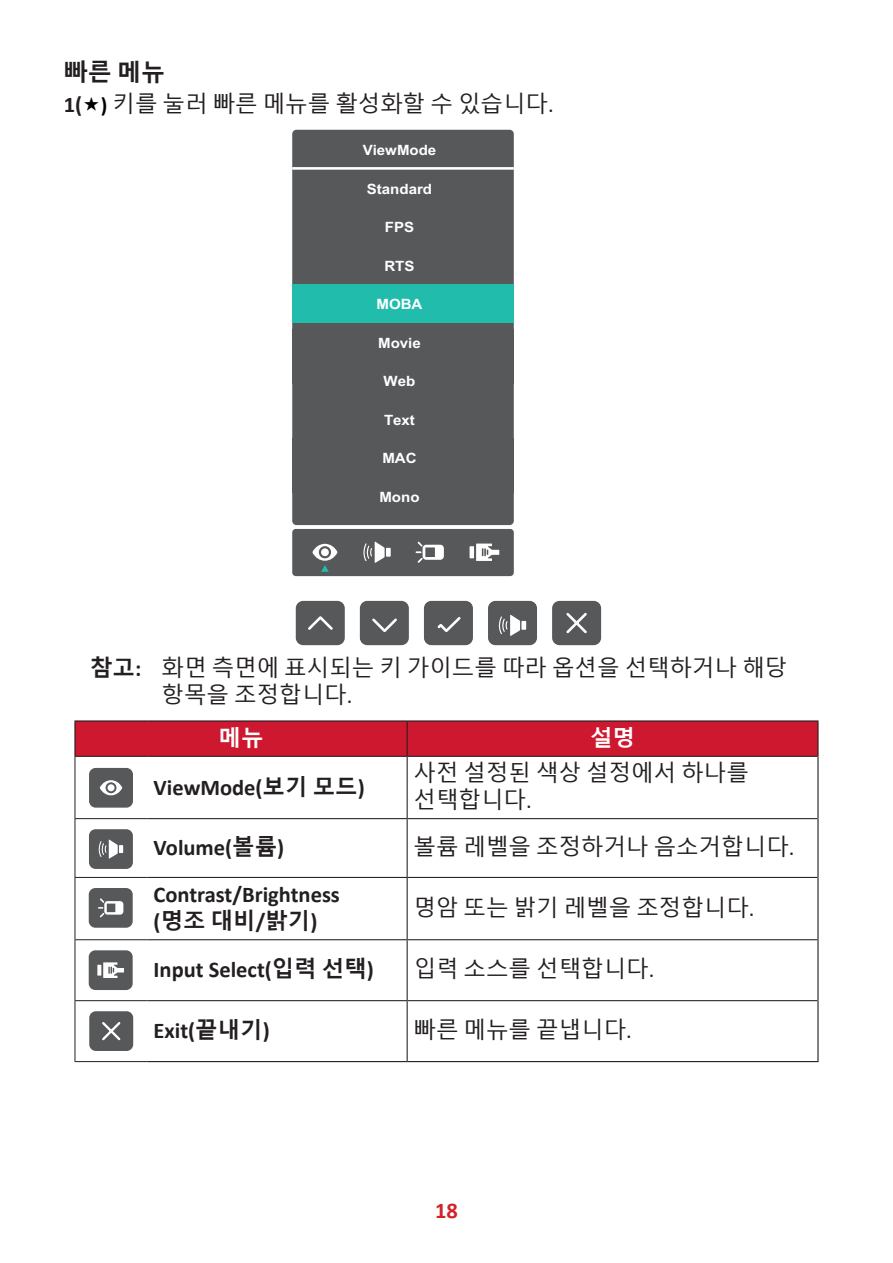
<style>
.page{position:relative;width:893px;height:1263px;background:#fff}
.page>*{position:absolute;margin:0;border:0;box-sizing:border-box;transform-origin:0 0}
.t1{font:700 24px "Malgun Gothic";color:#231f20}
.t2{font:22.5px/27px "Malgun Gothic";color:#231f20}
.t3{font:700 22.5px "Calibri";color:#231f20}
.t4{font:700 22.5px "Malgun Gothic";color:#231f20}
.t5{font:700 22.5px "Malgun Gothic";color:#fff}
.t6{font:700 22.5px "Calibri";color:#d1232a}
.t7{font:700 14.25px "Arial";color:#fff;scale:1.06 1}
.s1{font-family:"Calibri";font-weight:700}
.s2{font-family:"Calibri";font-weight:700;font-size:21px;color:#000}
.s3{font-family:"Calibri"}
.s4{font-weight:700}
.s5{font-family:"Malgun Gothic"}
</style>
<div class="page">
<div style="left:292px;top:529px;width:222px;height:47px;background:#57585a;border-radius:4px"></div>
<div style="left:292px;top:130px;width:222px;height:395px;background:#57585a;border-radius:4px"></div>
<div style="left:292px;top:285px;width:221px;height:38px;background:#22bcac"></div>
<div style="left:296px;top:601px;width:49px;height:44px;background:#57585a;border-radius:7px"></div>
<svg style="left:308px;top:616px;width:25px;height:14px"></svg>
<div style="left:360px;top:601px;width:49px;height:44px;background:#57585a;border-radius:7px"></div>
<svg style="left:372px;top:618px;width:25px;height:15px"></svg>
<div style="left:424px;top:601px;width:49px;height:44px;background:#57585a;border-radius:7px"></div>
<svg style="left:437px;top:617px;width:24px;height:15px"></svg>
<hr style="left:292px;top:167px;width:222px;height:3px;background:#fff">
<svg style="left:416px;top:542px;width:28px;height:21px"></svg>
<hr style="left:470px;top:546px;width:4px;height:12px;background:#fff">
<svg style="left:476px;top:543px;width:23px;height:18px"></svg>
<div style="left:552px;top:601px;width:49px;height:44px;background:#57585a;border-radius:7px"></div>
<svg style="left:566px;top:612px;width:21px;height:22px"></svg>
<div style="left:488px;top:601px;width:49px;height:44px;background:#57585a;border-radius:7px"></div>
<div style="left:521px;top:621px;width:5px;height:9px;background:#fff"></div>
<svg style="left:498px;top:615px;width:22px;height:21px"></svg>
<div style="left:386px;top:548px;width:5px;height:9px;background:#fff"></div>
<svg style="left:363px;top:541px;width:22px;height:22px"></svg>
<svg style="left:312px;top:544px;width:25px;height:28px"></svg>
<div style="left:76px;top:721px;width:741px;height:35px;background:#ce182f"></div>
<hr style="left:74px;top:720px;width:73px;height:1px;background:#231f20">
<hr style="left:74px;top:721px;width:2px;height:35px;background:#231f20">
<hr style="left:147px;top:720px;width:260px;height:1px;background:#231f20">
<hr style="left:407px;top:720px;width:412px;height:1px;background:#231f20">
<hr style="left:817px;top:721px;width:2px;height:35px;background:#231f20">
<hr style="left:817px;top:756px;width:2px;height:63px;background:#231f20">
<hr style="left:817px;top:819px;width:2px;height:58px;background:#231f20">
<hr style="left:817px;top:877px;width:2px;height:63px;background:#231f20">
<hr style="left:817px;top:940px;width:2px;height:61px;background:#231f20">
<hr style="left:817px;top:1001px;width:2px;height:60px;background:#231f20">
<hr style="left:147px;top:1061px;width:260px;height:1px;background:#231f20">
<hr style="left:407px;top:1061px;width:412px;height:1px;background:#231f20">
<hr style="left:407px;top:721px;width:1px;height:35px;background:#231f20">
<hr style="left:74px;top:756px;width:73px;height:1px;background:#231f20">
<hr style="left:147px;top:756px;width:260px;height:1px;background:#231f20">
<hr style="left:407px;top:756px;width:410px;height:1px;background:#231f20">
<hr style="left:407px;top:757px;width:1px;height:61px;background:#231f20">
<hr style="left:147px;top:818px;width:260px;height:1px;background:#231f20">
<hr style="left:407px;top:818px;width:410px;height:1px;background:#231f20">
<hr style="left:407px;top:819px;width:1px;height:58px;background:#231f20">
<hr style="left:147px;top:877px;width:260px;height:1px;background:#231f20">
<hr style="left:407px;top:877px;width:410px;height:1px;background:#231f20">
<hr style="left:407px;top:878px;width:1px;height:61px;background:#231f20">
<hr style="left:147px;top:939px;width:260px;height:1px;background:#231f20">
<hr style="left:407px;top:939px;width:410px;height:1px;background:#231f20">
<hr style="left:407px;top:940px;width:1px;height:60px;background:#231f20">
<hr style="left:147px;top:1000px;width:260px;height:1px;background:#231f20">
<hr style="left:407px;top:1000px;width:410px;height:1px;background:#231f20">
<hr style="left:407px;top:1001px;width:1px;height:60px;background:#231f20">
<hr style="left:75px;top:757px;width:1px;height:61px;background:#231f20">
<hr style="left:75px;top:818px;width:72px;height:1px;background:#231f20">
<hr style="left:75px;top:819px;width:1px;height:58px;background:#231f20">
<hr style="left:75px;top:877px;width:72px;height:1px;background:#231f20">
<hr style="left:75px;top:878px;width:1px;height:61px;background:#231f20">
<hr style="left:75px;top:939px;width:72px;height:1px;background:#231f20">
<hr style="left:75px;top:940px;width:1px;height:60px;background:#231f20">
<hr style="left:75px;top:1000px;width:72px;height:1px;background:#231f20">
<hr style="left:75px;top:1001px;width:1px;height:60px;background:#231f20">
<hr style="left:75px;top:1061px;width:72px;height:1px;background:#231f20">
<div style="left:89px;top:768px;width:44px;height:40px;background:#57585a;border-radius:7px"></div>
<svg style="left:100px;top:780px;width:22px;height:15px"></svg>
<div style="left:108px;top:784px;width:7px;height:7px;background:#fff;border-radius:50%"></div>
<div style="left:89px;top:829px;width:44px;height:40px;background:#57585a;border-radius:7px"></div>
<svg style="left:98px;top:839px;width:25px;height:20px"></svg>
<div style="left:89px;top:888px;width:44px;height:40px;background:#57585a;border-radius:7px"></div>
<svg style="left:98px;top:898px;width:25px;height:19px"></svg>
<div style="left:89px;top:950px;width:44px;height:40px;background:#57585a;border-radius:7px"></div>
<svg style="left:97px;top:965px;width:4px;height:10px"></svg>
<svg style="left:103px;top:962px;width:21px;height:16px"></svg>
<div style="left:89px;top:1011px;width:44px;height:40px;background:#57585a;border-radius:7px"></div>
<svg style="left:102px;top:1022px;width:19px;height:19px"></svg>
<p class="t1" style="left:64px;top:58px;width:103px">빠른 메뉴</p>
<p class="t2" style="left:64px;top:91px;width:491px"><span class="s1">1(</span> <span class="s2">)</span> 키를 눌러 빠른 메뉴를 활성화할 수 있습니다<span class="s3">.</span></p>
<p class="t7" style="left:363px;top:140px;width:71px">ViewMode</p>
<p class="t7" style="left:367px;top:178px;width:63px">Standard</p>
<p class="t7" style="left:385px;top:217px;width:29px">FPS</p>
<p class="t7" style="left:384px;top:256px;width:30px">RTS</p>
<p class="t7" style="left:376px;top:294px;width:45px">MOBA</p>
<p class="t7" style="left:378px;top:333px;width:42px">Movie</p>
<p class="t7" style="left:384px;top:371px;width:31px">Web</p>
<p class="t7" style="left:384px;top:410px;width:31px">Text</p>
<p class="t7" style="left:382px;top:448px;width:34px">MAC</p>
<p class="t7" style="left:379px;top:487px;width:39px">Mono</p>
<p class="t2" style="left:162px;top:655px;width:627px;text-indent:-71px"><span class="s4">참고</span><span class="s1">:</span> 화면 측면에 표시되는 키 가이드를 따라 옵션을 선택하거나 해당 항목을 조정합니다<span class="s3">.</span></p>
<p class="t5" style="left:219px;top:724px;width:46px">메뉴</p>
<p class="t5" style="left:590px;top:724px;width:46px">설명</p>
<p class="t3" style="left:154px;top:771px;width:213px">ViewMode(<span class="s5">보기 모드</span>)</p>
<p class="t2" style="left:414px;top:760px;width:337px">사전 설정된 색상 설정에서 하나를 선택합니다<span class="s3">.</span></p>
<p class="t3" style="left:154px;top:832px;width:132px">Volume(<span class="s5">볼륨</span>)</p>
<p class="t2" style="left:414px;top:834px;width:382px">볼륨 레벨을 조정하거나 음소거합니다<span class="s3">.</span></p>
<p class="t3" style="left:154px;top:879px;width:188px">Contrast/Brightness</p>
<p class="t4" style="left:154px;top:907px;width:165px"><span class="s3">(</span>명조 대비<span class="s3">/</span>밝기<span class="s3">)</span></p>
<p class="t2" style="left:414px;top:894px;width:343px">명암 또는 밝기 레벨을 조정합니다<span class="s3">.</span></p>
<p class="t3" style="left:154px;top:954px;width:222px">Input Select(<span class="s5">입력 선택</span>)</p>
<p class="t2" style="left:414px;top:956px;width:242px">입력 소스를 선택합니다<span class="s3">.</span></p>
<p class="t3" style="left:154px;top:1015px;width:118px">Exit(<span class="s5">끝내기</span>)</p>
<p class="t2" style="left:414px;top:1017px;width:220px">빠른 메뉴를 끝냅니다<span class="s3">.</span></p>
<p class="t6" style="left:435px;top:1194px;width:24px">18</p>
</div>
